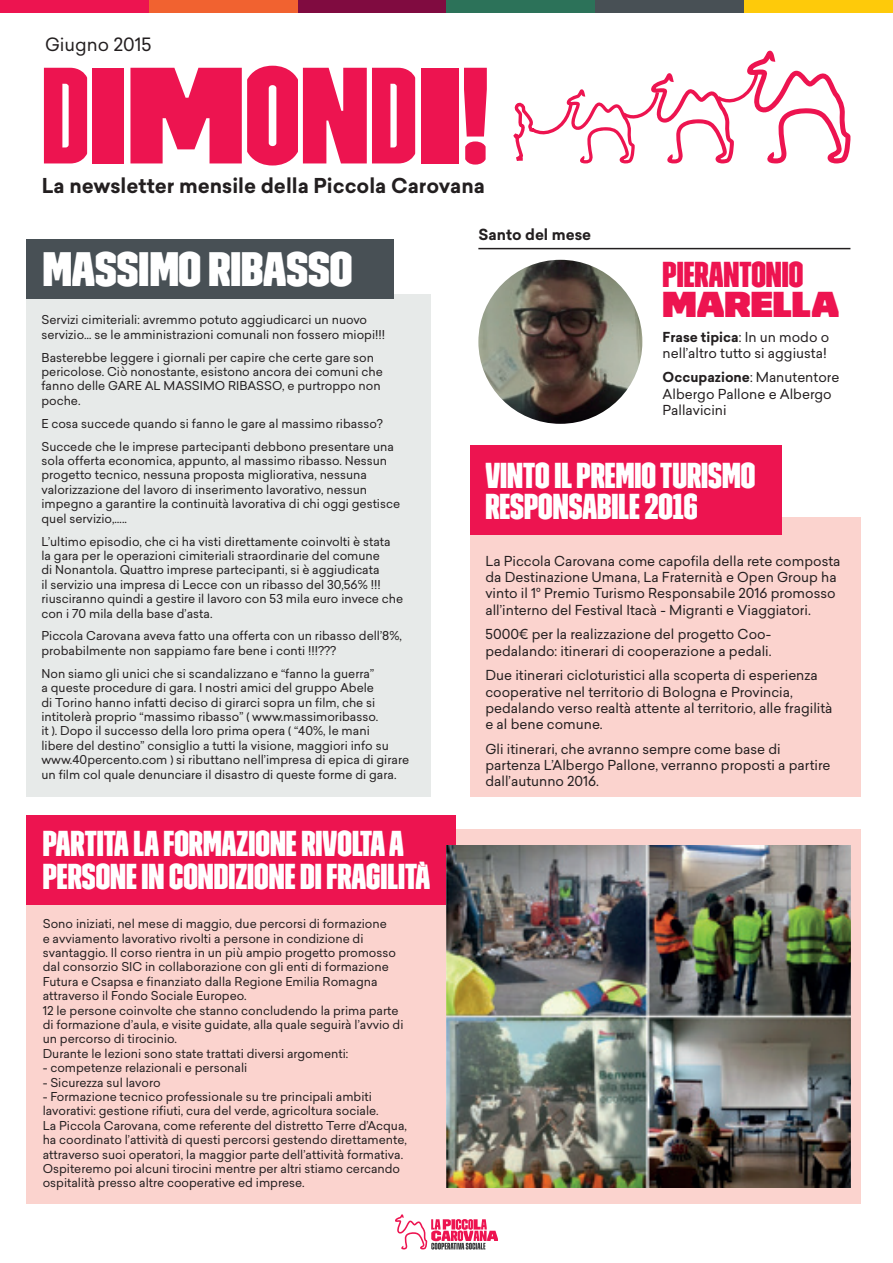
<style>
.page{position:relative;width:893px;height:1263px;background:#fff}
.page>*{position:absolute;margin:0;border:0;box-sizing:border-box;transform-origin:0 0}
.t1{font:136.8px "Trim Poster Extra Compressed";color:#ed1450}
.t2{font:48.3px "Trim Poster Condensed";color:#fff}
.t3{font:36px/33px "Trim Poster Compressed";color:#fff}
.t4{font:36px "Trim Poster Compressed";color:#ed1450}
.t5{font:36px "Trim Poster Expanded";color:#ed1450}
.t6{font:700 20.1px "Sailec";color:#231f20}
.t7{font:18px "Sailec";color:#231f20}
.t8{font:700 15px "Sailec";color:#231f20}
.t9{font:13.5px/16.2px "Sailec";color:#231f20}
.t10{font:12px/14.4px "Sailec";color:#231f20}
.s1{font-family:"Trim Poster"}
.s2{font-family:"Trim Poster Semi Expanded"}
.s3{font-family:"Trim Poster Compressed"}
.s4{font-family:"Trim Poster Condensed"}
.s5{font-family:"Trim Poster Expanded"}
.s6{font-weight:700}
</style>
<div class="page">
<div style="left:26px;top:294px;width:405px;height:503px;background:#e7eae9"></div>
<div style="left:26px;top:829px;width:834px;height:374px;background:#fbd3ce"></div>
<div style="left:26px;top:815px;width:430px;height:89px;background:#ed1450"></div>
<div style="left:470px;top:517px;width:390px;height:280px;background:#fbd3ce"></div>
<svg style="left:395px;top:1214px;width:103px;height:35px"></svg>
<svg style="left:513px;top:51px;width:337px;height:112px"></svg>
<div style="left:149px;top:0;width:149px;height:13px;background:#f16230"></div>
<div style="left:298px;top:0;width:148px;height:13px;background:#800b40"></div>
<div style="left:446px;top:0;width:149px;height:13px;background:#2c7259"></div>
<div style="left:595px;top:0;width:149px;height:13px;background:#485055"></div>
<div style="left:744px;top:0;width:149px;height:13px;background:#feca0a"></div>
<div style="left:0;top:0;width:149px;height:13px;background:#ed1450"></div>
<img style="left:478px;top:260px;width:164px;height:164px;border-radius:82px">
<hr style="left:478px;top:248px;width:372px;height:1px;background:#231f20">
<div style="left:26px;top:240px;width:368px;height:59px;background:#485055"></div>
<div style="left:470px;top:445px;width:312px;height:90px;background:#ed1450"></div>
<img style="left:446px;top:845px;width:404px;height:342px">
<h3 class="t7" style="left:45px;top:32px;width:108px">Giugno 2015</h3>
<h1 class="t1" style="left:41px;top:36px;width:448px">d<span class="s1">i</span><span class="s2">m</span><span class="s3">O</span><span class="s4">N</span>d<span class="s5">I</span><span class="s3">!</span></h1>
<h3 class="t6" style="left:42px;top:171px;width:445px">La newsletter mensile della Piccola Carovana</h3>
<h2 class="t2" style="left:43px;top:241px;width:311px">MASSIMO RIBASSO</h2>
<p class="t10" style="left:41px;top:313px;width:345px">Servizi cimiteriali: avremmo potuto aggiudicarci un nuovo servizio… se le amministrazioni comunali non fossero miopi!!!</p>
<p class="t10" style="left:41px;top:350px;width:343px">Basterebbe leggere i giornali per capire che certe gare son pericolose. Ciò nonostante, esistono ancora dei comuni che fanno delle GARE AL MASSIMO RIBASSO, e purtroppo non poche.</p>
<p class="t10" style="left:41px;top:412px;width:354px;line-height:23px">E cosa succede quando si fanno le gare al massimo ribasso?<br>Succede che le imprese partecipanti debbono presentare una</p>
<p class="t10" style="left:41px;top:453px;width:360px">sola offerta economica, appunto, al massimo ribasso. Nessun progetto tecnico, nessuna proposta migliorativa, nessuna valorizzazione del lavoro di inserimento lavorativo, nessun impegno a garantire la continuità lavorativa di chi oggi gestisce quel servizio,…..</p>
<p class="t10" style="left:41px;top:534px;width:363px">L’ultimo episodio, che ci ha visti direttamente coinvolti è stata la gara per le operazioni cimiteriali straordinarie del comune<br>di Nonantola. Quattro imprese partecipanti, si è aggiudicata<br>il servizio una impresa di Lecce con un ribasso del 30,56% !!! riusciranno quindi a gestire il lavoro con 53 mila euro invece che con i 70 mila della base d’asta.</p>
<p class="t10" style="left:41px;top:629px;width:362px">Piccola Carovana aveva fatto una offerta con un ribasso dell’8%, probabilmente non sappiamo fare bene i conti !!!???</p>
<p class="t10" style="left:41px;top:666px;width:369px">Non siamo gli unici che si scandalizzano e “fanno la guerra”<br>a queste procedure di gara. I nostri amici del gruppo Abele<br>di Torino hanno infatti deciso di girarci sopra un film, che si intitolerà proprio “massimo ribasso” ( www.massimoribasso.<br>it ). Dopo il successo della loro prima opera ( “40%, le mani<br>libere del destino” consiglio a tutti la visione, maggiori info su www.40percento.com ) si ributtano nell’impresa di epica di girare un film col quale denunciare il disastro di queste forme di gara.</p>
<h3 class="t3" style="left:43px;top:827px;width:389px">PARTITA LA FORMAZIONE RIVOLTA A<br>PERSONE IN CONDIZIONE DI FRAGILITÀ</h3>
<p class="t10" style="left:43px;top:916px;width:362px">Sono iniziati, nel mese di maggio, due percorsi di formazione<br>e avviamento lavorativo rivolti a persone in condizione di svantaggio. Il corso rientra in un più ampio progetto promosso dal consorzio SIC in collaborazione con gli enti di formazione Futura e Csapsa e finanziato dalla Regione Emilia Romagna attraverso il Fondo Sociale Europeo.<br>12 le persone coinvolte che stanno concludendo la prima parte di formazione d’aula, e visite guidate, alla quale seguirà l’avvio di un percorso di tirocinio.<br>Durante le lezioni sono state trattati diversi argomenti:</p>
<p class="t10" style="left:43px;top:1060px;width:206px">- competenze relazionali e personali</p>
<p class="t10" style="left:43px;top:1075px;width:119px">- Sicurezza sul lavoro</p>
<p class="t10" style="left:43px;top:1089px;width:366px">- Formazione tecnico professionale su tre principali ambiti lavorativi: gestione rifiuti, cura del verde, agricoltura sociale.<br>La Piccola Carovana, come referente del distretto Terre d’Acqua, ha coordinato l’attività di questi percorsi gestendo direttamente, attraverso suoi operatori, la maggior parte dell’attività formativa.<br>Ospiteremo poi alcuni tirocini mentre per altri stiamo cercando ospitalità presso altre cooperative ed imprese.</p>
<p class="t8" style="left:478px;top:224px;width:114px">Santo del mese</p>
<h3 class="t4" style="left:663px;top:253px;width:142px">PIERANTONIO</h3>
<h3 class="t5" style="left:663px;top:283px;width:178px">MARELLA</h3>
<p class="t9" style="left:663px;top:328px;width:168px"><span class="s6">Frase tipica</span>: In un modo o nell’altro tutto si aggiusta!</p>
<p class="t9" style="left:663px;top:369px;width:178px"><span class="s6">Occupazione</span>: Manutentore<br>Albergo Pallone e Albergo<br>Pallavicini</p>
<h3 class="t3" style="left:485px;top:460px;width:271px;line-height:31.5px">VINTO IL PREMIO TURISMO<br>RESPONSABILE 2016</h3>
<p class="t9" style="left:485px;top:553px;width:357px">La Piccola Carovana come capofila della rete composta da Destinazione Umana, La Fraternità e Open Group ha vinto il 1° Premio Turismo Responsabile 2016 promosso all’interno del Festival Itacà - Migranti e Viaggiatori.</p>
<p class="t9" style="left:485px;top:626px;width:288px">5000€ per la realizzazione del progetto Coo&shy;pedalando: itinerari di cooperazione a pedali.</p>
<p class="t9" style="left:485px;top:667px;width:349px">Due itinerari cicloturistici alla scoperta di esperienza cooperative nel territorio di Bologna e Provincia, pedalando verso realtà attente al territorio, alle fragilità e al bene comune.</p>
<p class="t9" style="left:485px;top:740px;width:347px">Gli itinerari, che avranno sempre come base di partenza L’Albergo Pallone, verranno proposti a partire dall’autunno 2016.</p>
</div>
